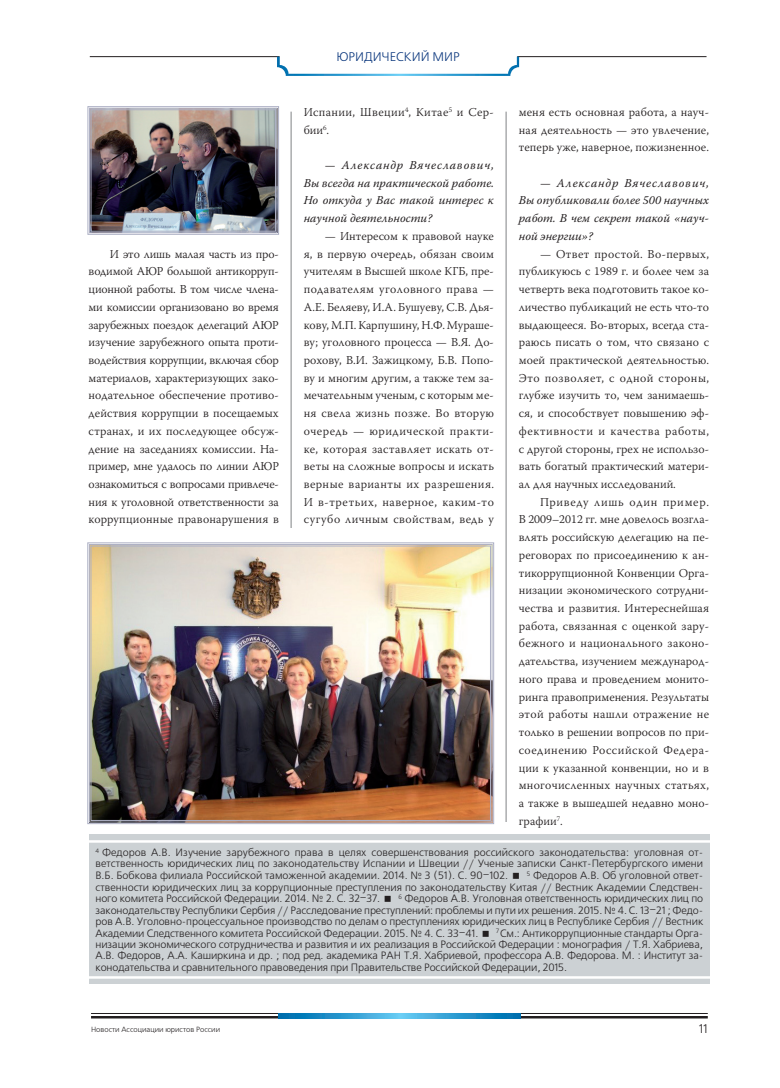
<style>
.page{position:relative;width:780px;height:1088px;background:#fff}
.page>*{position:absolute;margin:0;border:0;box-sizing:border-box;transform-origin:0 0}
.t1{font:12.5px "Free Set C";color:#08357c}
.t2{font:12.5px "Free Set C";color:#231f20}
.ТЕКСТ{font:300 12px/17.8px "Warnock Pro";letter-spacing:.01em;color:#231f20;text-align:justify}
.ТЕКСТ-2{font:italic 12px/17.8px "Warnock Pro";color:#231f20;text-align:justify}
.ТЕКСТ-3{font:300 12px/17.8px "Warnock Pro";letter-spacing:.03em;color:#231f20}
.Сноска{font:10.62px/11.5px "Free Set C";letter-spacing:-.01em;color:#231f20;text-align:justify}
.t3{font:7.5px "Free Set C";color:#231f20}
</style>
<div class="page">
<hr style="left:91px;top:1013px;width:616px;height:1px;background:#231f20">
<hr style="left:91px;top:1016px;width:616px;height:2px;background:#231f20">
<hr style="left:90px;top:56px;width:189px;height:1px;background:#231f20">
<hr style="left:517px;top:56px;width:189px;height:1px;background:#231f20">
<svg style="left:277px;top:57px;width:242px;height:19px"></svg>
<svg style="left:278px;top:1013px;width:242px;height:5px"></svg>
<hr style="left:291px;top:112px;width:1px;height:877px;background:#808285">
<hr style="left:505px;top:112px;width:1px;height:877px;background:#808285">
<img style="left:87px;top:106px;width:192px;height:129px">
<div style="left:89px;top:108px;width:188px;height:125px;border:1px solid #aeb1c5"></div>
<div style="left:91px;top:109px;width:185px;height:122px;border:1px solid #aeb1c5"></div>
<div style="left:83px;top:822px;width:641px;height:174px;background:#fff"></div>
<div style="left:89px;top:834px;width:620px;height:150px;background:#ccd1d4"></div>
<hr style="left:69px;top:976px;width:669px;height:3px;background:#fff">
<hr style="left:73px;top:840px;width:669px;height:3px;background:#fff">
<div style="left:84px;top:528px;width:417px;height:304px;background:#fff"></div>
<img style="left:87px;top:542px;width:407px;height:282px">
<div style="left:91px;top:546px;width:400px;height:275px;border:1px solid #aeb1c5"></div>
<p class="ТЕКСТ" style="left:89px;top:245px;width:192px;text-indent:21px">И это лишь малая часть из про&shy;водимой АЮР большой антикорруп&shy;ционной работы. В том числе члена&shy;ми комиссии организовано во время зарубежных поездок делегаций АЮР изучение зарубежного опыта проти&shy;водействия коррупции, включая сбор материалов, характеризующих зако&shy;нодательное обеспечение противо&shy;действия коррупции в посещаемых странах, и их последующее обсуж&shy;дение на заседаниях комиссии. На&shy;пример, мне удалось по линии АЮР ознакомиться с вопросами привлече&shy;ния к уголовной ответственности за коррупционные правонарушения в</p>
<p class="t1" style="left:336px;top:50px;width:125px">ЮРИДИЧЕСКИЙ МИР</p>
<p class="ТЕКСТ-3" style="left:304px;top:103px;width:192px">Испании, Швеции<sup>4</sup>, Китае<sup>5</sup> и Сер&shy;бии<sup>6</sup>.</p>
<p class="ТЕКСТ-2" style="left:304px;top:156px;width:192px;text-indent:21px">— Александр Вячеславович, Вы всегда на практической работе.<br>Но откуда у Вас такой интерес к научной деятельности?</p>
<p class="ТЕКСТ" style="left:304px;top:227px;width:192px;text-indent:21px">— Интересом к правовой науке я, в первую очередь, обязан своим учителям в Высшей школе КГБ, пре&shy;подавателям уголовного права — А.Е. Беляеву, И.А. Бушуеву, С.В. Дья&shy;кову, М.П. Карпушину, Н.Ф. Мураше&shy;ву; уголовного процесса — В.Я. До&shy;рохову, В.И. Зажицкому, Б.В. Попо&shy;ву и многим другим, а также тем за&shy;мечательным ученым, с которым ме&shy;ня свела жизнь позже. Во вторую очередь — юридической практи&shy;ке, которая заставляет искать от&shy;веты на сложные вопросы и искать верные варианты их разрешения.<br>И в-третьих, наверное, каким-то сугубо личным свойствам, ведь у</p>
<p class="ТЕКСТ" style="left:519px;top:103px;width:192px">меня есть основная работа, а науч&shy;ная деятельность — это увлечение, теперь уже, наверное, пожизненное.</p>
<p class="ТЕКСТ-2" style="left:519px;top:174px;width:192px;text-indent:21px">— Александр Вячеславович, Вы опубликовали более 500 научных работ. В чем секрет такой «науч&shy;ной энергии»?</p>
<p class="ТЕКСТ" style="left:519px;top:245px;width:192px;text-indent:21px">— Ответ простой. Во-первых, публикуюсь с 1989 г. и более чем за четверть века подготовить такое ко&shy;личество публикаций не есть что-то выдающееся. Во-вторых, всегда ста&shy;раюсь писать о том, что связано с моей практической деятельностью.<br>Это позволяет, с одной стороны, глубже изучить то, чем занимаешь&shy;ся, и способствует повышению эф&shy;фективности и качества работы, с другой стороны, грех не использо&shy;вать богатый практический матери&shy;ал для научных исследований.</p>
<p class="ТЕКСТ" style="left:519px;top:493px;width:192px;text-indent:21px">Приведу лишь один пример.<br>В 2009–2012 гг. мне довелось возгла&shy;влять российскую делегацию на пе&shy;реговорах по присоединению к ан&shy;тикоррупционной Конвенции Орга&shy;низации экономического сотрудни&shy;чества и развития. Интереснейшая работа, связанная с оценкой зару&shy;бежного и национального законо&shy;дательства, изучением международ&shy;ного права и проведением монито&shy;ринга правоприменения. Результаты этой работы нашли отражение не только в решении вопросов по при&shy;соединению Российской Федера&shy;ции к указанной конвенции, но и в многочисленных научных статьях, а также в вышедшей недавно моно&shy;графии<sup>7</sup>.</p>
<p class="Сноска" style="left:95px;top:847px;width:609px"><sup>4</sup> Федоров А.В. Изучение зарубежного права в целях совершенствования российского законодательства: уголовная от&shy;ветственность юридических лиц по законодательству Испании и Швеции // Ученые записки Санкт-Петербургского имени B.Б. Бобкова филиала Российской таможенной академии. 2014. № 3 (51). C. 90–102.</p>
<p class="Сноска" style="left:95px;top:870px;width:609px;text-indent:431px"><sup>5</sup> Федоров А.В. Об уголовной ответ&shy;ственности юридических лиц за коррупционные преступления по законодательству Китая // Вестник Академии Следствен&shy;ного комитета Российской Федерации. 2014. № 2. С. 32–37.</p>
<p class="Сноска" style="left:95px;top:893px;width:609px;text-indent:303px"><sup>6</sup> Федоров А.В. Уголовная ответственность юридических лиц по законодательству Республики Сербия // Расследование преступлений: проблемы и пути их решения. 2015. № 4. С. 13–21 ; Федо&shy;ров А.В. Уголовно-процессуальное производство по делам о преступлениях юридических лиц в Республике Сербия // Вестник Академии Следственного комитета Российской Федерации. 2015. № 4. С. 33–41.</p>
<p class="Сноска" style="left:95px;top:928px;width:609px;text-indent:400px"><sup>7</sup> См.: Антикоррупционные стандарты Орга&shy;низации экономического сотрудничества и развития и их реализация в Российской Федерации : монография / Т.Я. Хабриева, А.В. Федоров, А.А. Каширкина и др. ; под ред. академика РАН Т.Я. Хабриевой, профессора А.В. Федорова. М. : Институт за&shy;конодательства и сравнительного правоведения при Правительстве Российской Федерации, 2015.</p>
<p class="t3" style="left:91px;top:1026px;width:131px">Новости Ассоциации юристов России</p>
<p class="t2" style="left:698px;top:1022px;width:10px">11</p>
</div>
